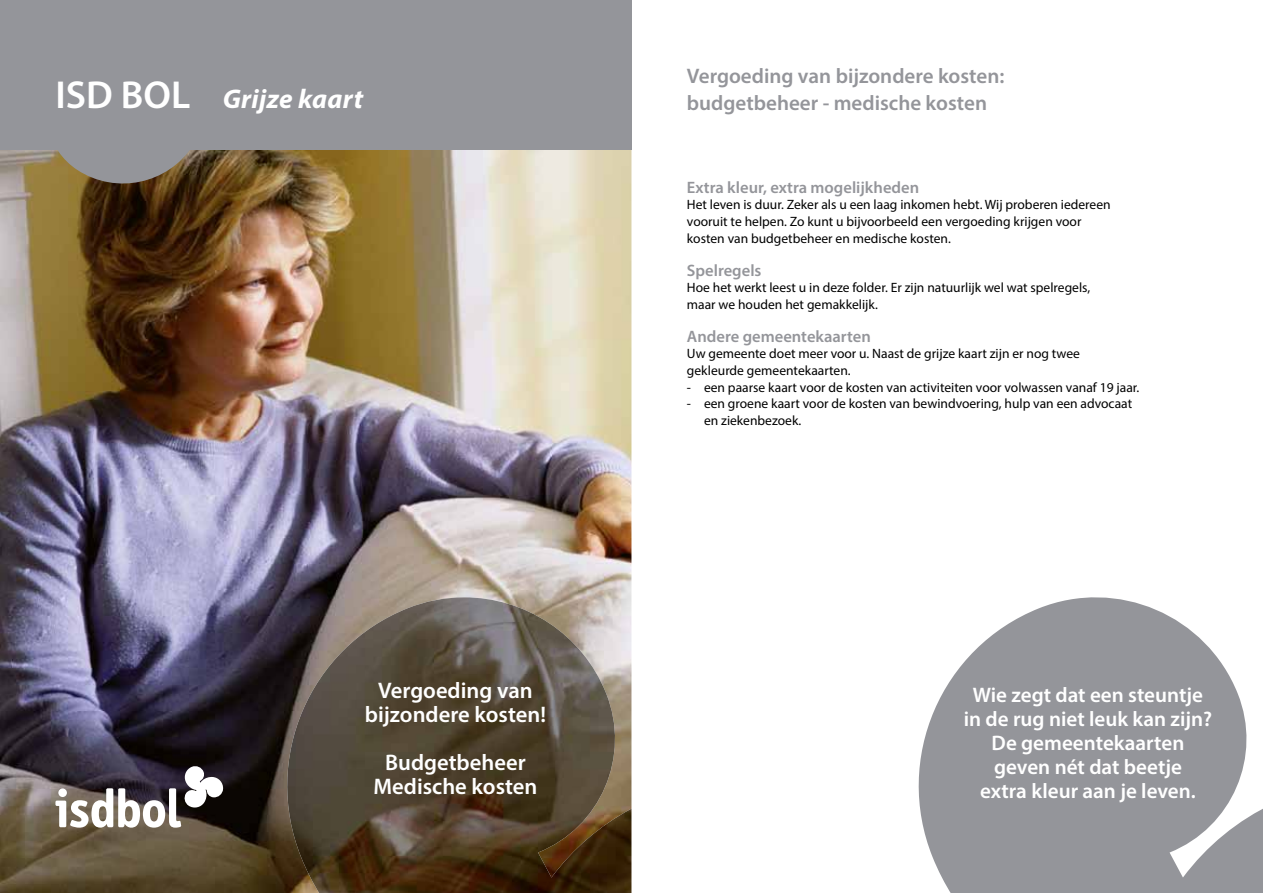
<style>
.page{position:relative;width:1263px;height:893px;background:#fff}
.page>*{position:absolute;margin:0;border:0;box-sizing:border-box;transform-origin:0 0}
.t1{font:italic 700 27.15px "Myriad Pro";letter-spacing:.01em;color:#fff}
.t2{font:600 22.5px/24.2px "Myriad Pro";color:#fff;text-align:center}
.t3{font:600 21px/24.2px "Myriad Pro";color:#fff;text-align:center}
.t4{font:600 21px/27.2px "Myriad Pro";color:#94959a}
.t5{font:600 16.5px "Myriad Pro";color:#94959a}
.t6{font:13.5px/16.5px "Myriad Pro";color:#000}
.s1{font-weight:600;font-style:normal;font-size:39.15px}
</style>
<div class="page">
<img style="left:0;top:149px;width:631px;height:744px">
<div style="left:0;top:0;width:631px;height:149px;background:#94959a"></div>
<svg style="left:38px;top:149px;width:295px;height:46px;background:#7a6748"></svg>
<svg style="left:55px;top:766px;width:169px;height:62px"></svg>
<img style="left:262px;top:597px;width:369px;height:296px">
<img style="left:631px;top:0;width:1px;height:893px">
<svg style="left:918px;top:597px;width:345px;height:296px;fill:#94959a"></svg>
<h1 class="t1" style="left:55px;top:82px;width:309px"><span class="s1">ISD BOL</span> Grijze kaart</h1>
<h2 class="t2" style="left:365px;top:678px;width:183px">Vergoeding van bijzondere kosten!</h2>
<h2 class="t2" style="left:373px;top:750px;width:165px">Budgetbeheer<br>Medische kosten</h2>
<h3 class="t4" style="left:687px;top:62px;width:319px">Vergoeding van bijzondere kosten: budgetbeheer - medische kosten</h3>
<p class="t5" style="left:687px;top:177px;width:234px">Extra kleur, extra mogelijkheden</p>
<p class="t6" style="left:687px;top:196px;width:425px">Het leven is duur. Zeker als u een laag inkomen hebt. Wij proberen iedereen vooruit te helpen. Zo kunt u bijvoorbeeld een vergoeding krijgen voor kosten van budgetbeheer en medische kosten.</p>
<p class="t5" style="left:687px;top:260px;width:76px">Spelregels</p>
<p class="t6" style="left:687px;top:279px;width:405px">Hoe het werkt leest u in deze folder. Er zijn natuurlijk wel wat spelregels, maar we houden het gemakkelijk.</p>
<p class="t5" style="left:687px;top:326px;width:186px">Andere gemeentekaarten</p>
<p class="t6" style="left:687px;top:345px;width:394px">Uw gemeente doet meer voor u. Naast de grijze kaart zijn er nog twee gekleurde gemeentekaarten.</p>
<p class="t6" style="left:687px;top:379px;width:454px">- een paarse kaart voor de kosten van activiteiten voor volwassen vanaf 19 jaar.</p>
<p class="t6" style="left:704px;top:395px;width:430px;text-indent:-17px">- een groene kaart voor de kosten van bewindvoering, hulp van een advocaat en ziekenbezoek.</p>
<h3 class="t3" style="left:964px;top:682px;width:250px">Wie zegt dat een steuntje in de rug niet leuk kan zijn?<br>De gemeentekaarten geven nét dat beetje<br>extra kleur aan je leven.</h3>
</div>
